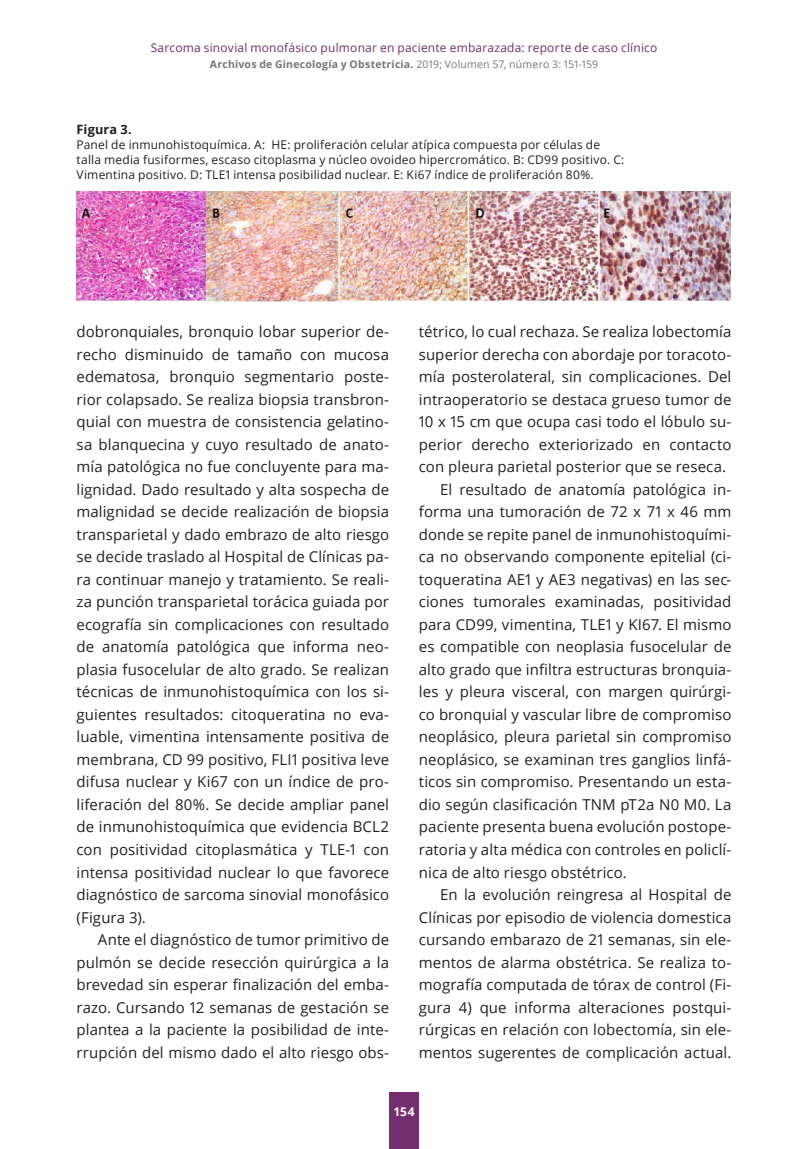
<style>
.page{position:relative;width:808px;height:1149px;background:#fff}
.page>*{position:absolute;margin:0;border:0;box-sizing:border-box;transform-origin:0 0}
.t1{font:15px/22.5px "Open Sans";letter-spacing:.005em;color:#231f20;text-align:justify}
.Figura_título{font:700 12.75px "Open Sans";letter-spacing:.01em;color:#231f20}
.Figura_texto{font:12px/15px "Open Sans";letter-spacing:.015em;color:#231f20}
.t2{font:12px "Open Sans";letter-spacing:.015em;color:#742d6e}
.t3{font:700 12px "Open Sans";color:#fff}
.t4{font:700 10.5px "Open Sans";letter-spacing:.02em;color:#757679}
.s1{font-weight:400}
</style>
<div class="page">
<div style="left:389px;top:1092px;width:30px;height:56px;background:#742d6e"></div>
<img style="left:77px;top:191px;width:654px;height:110px">
<p class="t2" style="left:151px;top:39px;width:508px">Sarcoma sinovial monofásico pulmonar en paciente embarazada: reporte de caso clínico</p>
<p class="t4" style="left:210px;top:56px;width:390px">Archivos de Ginecología y Obstetricia. <span class="s1">2019; Volumen 57, número 3: 151-159</span></p>
<p class="Figura_título" style="left:77px;top:121px;width:57px">Figura 3.</p>
<p class="Figura_texto" style="left:77px;top:137px;width:549px">Panel de inmunohistoquímica. A: HE: proliferación celular atípica compuesta por células de talla media fusiformes, escaso citoplasma y núcleo ovoideo hipercromático. B: CD99 positivo. C:<br>Vimentina positivo. D: TLE1 intensa posibilidad nuclear. E: Ki67 índice de proliferación 80%.</p>
<p class="t1" style="left:77px;top:320px;width:314px">dobronquiales, bronquio lobar superior de&shy;recho disminuido de tamaño con mucosa edematosa, bronquio segmentario poste&shy;rior colapsado. Se realiza biopsia transbron&shy;quial con muestra de consistencia gelatino&shy;sa blanquecina y cuyo resultado de anato&shy;mía patológica no fue concluyente para ma&shy;lignidad. Dado resultado y alta sospecha de malignidad se decide realización de biopsia transparietal y dado embrazo de alto riesgo se decide traslado al Hospital de Clínicas pa&shy;ra continuar manejo y tratamiento. Se reali&shy;za punción transparietal torácica guiada por ecografía sin complicaciones con resultado de anatomía patológica que informa neo&shy;plasia fusocelular de alto grado. Se realizan técnicas de inmunohistoquímica con los si&shy;guientes resultados: citoqueratina no eva&shy;luable, vimentina intensamente positiva de membrana, CD 99 positivo, FLI1 positiva leve difusa nuclear y Ki67 con un índice de pro&shy;liferación del 80%. Se decide ampliar panel de inmunohistoquímica que evidencia BCL2 con positividad citoplasmática y TLE-1 con intensa positividad nuclear lo que favorece diagnóstico de sarcoma sinovial monofásico (Figura 3).</p>
<p class="t1" style="left:77px;top:927px;width:314px;text-indent:21px">Ante el diagnóstico de tumor primitivo de pulmón se decide resección quirúrgica a la brevedad sin esperar finalización del emba&shy;razo. Cursando 12 semanas de gestación se plantea a la paciente la posibilidad de inte&shy;rrupción del mismo dado el alto riesgo obs-</p>
<p class="t1" style="left:419px;top:320px;width:314px">tétrico, lo cual rechaza. Se realiza lobectomía superior derecha con abordaje por toracoto&shy;mía posterolateral, sin complicaciones. Del intraoperatorio se destaca grueso tumor de 10 x 15 cm que ocupa casi todo el lóbulo su&shy;perior derecho exteriorizado en contacto con pleura parietal posterior que se reseca.</p>
<p class="t1" style="left:419px;top:477px;width:314px;text-indent:21px">El resultado de anatomía patológica in&shy;forma una tumoración de 72 x 71 x 46 mm donde se repite panel de inmunohistoquími&shy;ca no observando componente epitelial (ci&shy;toqueratina AE1 y AE3 negativas) en las sec&shy;ciones tumorales examinadas, positividad para CD99, vimentina, TLE1 y KI67. El mismo es compatible con neoplasia fusocelular de alto grado que infiltra estructuras bronquia&shy;les y pleura visceral, con margen quirúrgi&shy;co bronquial y vascular libre de compromiso neoplásico, pleura parietal sin compromiso neoplásico, se examinan tres ganglios linfá&shy;ticos sin compromiso. Presentando un esta&shy;dio según clasificación TNM pT2a N0 M0. La paciente presenta buena evolución postope&shy;ratoria y alta médica con controles en policlí&shy;nica de alto riesgo obstétrico.</p>
<p class="t1" style="left:419px;top:882px;width:314px;text-indent:21px">En la evolución reingresa al Hospital de Clínicas por episodio de violencia domestica cursando embarazo de 21 semanas, sin ele&shy;mentos de alarma obstétrica. Se realiza to&shy;mografía computada de tórax de control (Fi&shy;gura 4) que informa alteraciones postqui&shy;rúrgicas en relación con lobectomía, sin ele&shy;mentos sugerentes de complicación actual.</p>
<p class="t3" style="left:393px;top:1102px;width:23px">154</p>
</div>
